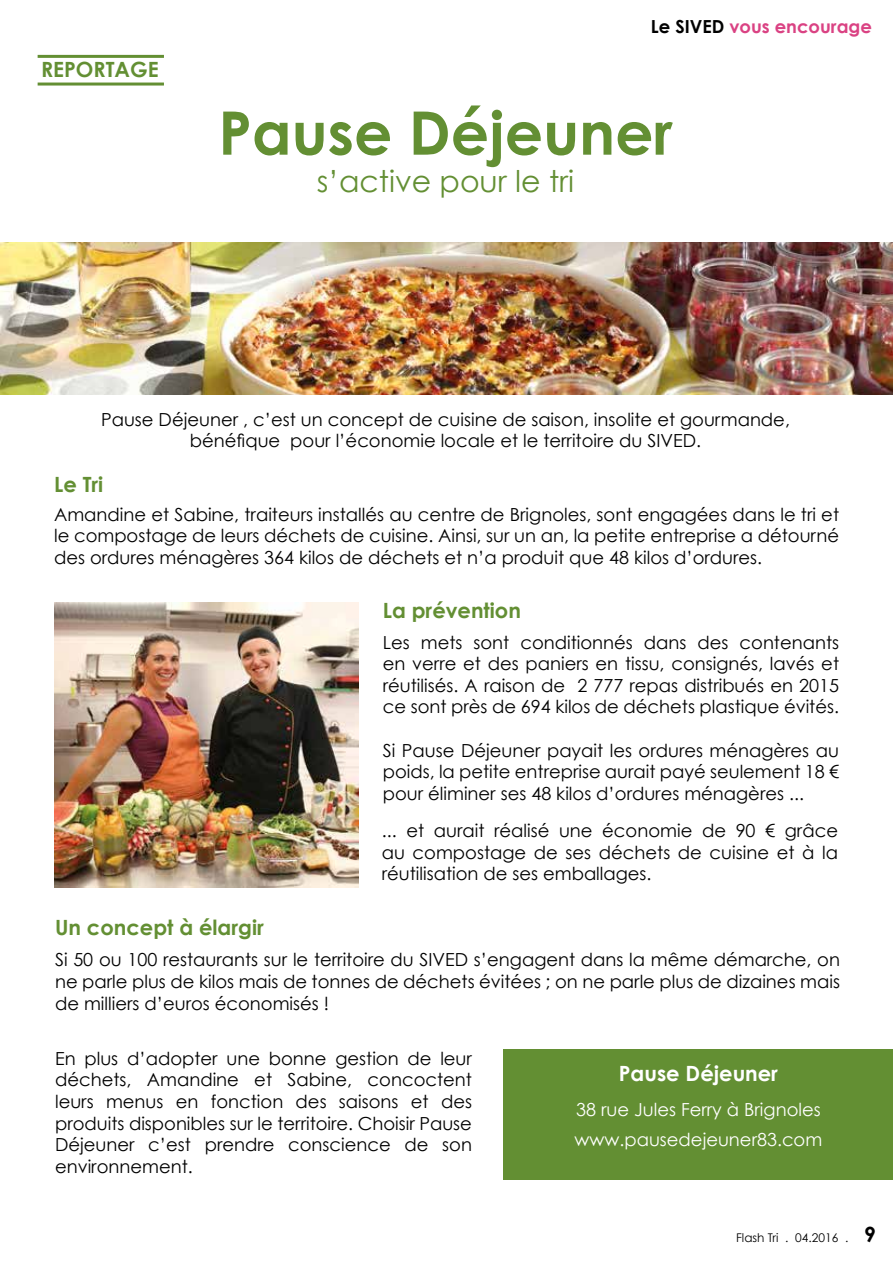
<style>
.page{position:relative;width:893px;height:1263px;background:#fff}
.page>*{position:absolute;margin:0;border:0;box-sizing:border-box;transform-origin:0 0}
.t1{font:700 60px "Century Gothic";color:#638f33}
.t2{font:30px "Century Gothic";color:#638f33}
.t3{font:700 21px "Century Gothic";color:#638f33}
.t4{font:700 21px "Century Gothic";color:#fff}
.t5{font:18px/21.6px "Century Gothic";color:#000;text-align:justify}
.t6{font:18px/30.2px "Century Gothic";color:#fff}
.t7{font:700 18px "Century Gothic";color:#da4283}
.t8{font:12px "Century Gothic";color:#000}
.s1{color:#000}
.s2{font-weight:700;font-size:21px}
</style>
<div class="page">
<hr style="left:38px;top:55px;width:126px;height:3px;background:#638f33">
<hr style="left:38px;top:83px;width:126px;height:3px;background:#638f33">
<img style="left:0;top:242px;width:893px;height:153px">
<img style="left:54px;top:603px;width:305px;height:285px">
<div style="left:504px;top:1049px;width:389px;height:130px;background:#638f33"></div>
<p class="t3" style="left:41px;top:56px;width:119px">REPORTAGE</p>
<p class="t7" style="left:651px;top:15px;width:223px"><span class="s1">Le SIVED</span> vous encourage</p>
<h1 class="t1" style="left:218px;top:95px;width:456px">Pause Déjeuner</h1>
<h2 class="t2" style="left:317px;top:162px;width:259px">s’active pour le tri</h2>
<p class="t5" style="left:101px;top:408px;width:690px;text-align:center">Pause Déjeuner , c’est un concept de cuisine de saison, insolite et gourmande, bénéfique pour l’économie locale et le territoire du SIVED.</p>
<p class="t3" style="left:54px;top:471px;width:51px">Le Tri</p>
<p class="t5" style="left:54px;top:503px;width:786px">Amandine et Sabine, traiteurs installés au centre de Brignoles, sont engagées dans le tri et le compostage de leurs déchets de cuisine. Ainsi, sur un an, la petite entreprise a détourné des ordures ménagères 364 kilos de déchets et n’a produit que 48 kilos d’ordures.</p>
<p class="t3" style="left:383px;top:598px;width:140px">La prévention</p>
<p class="t5" style="left:383px;top:631px;width:458px">Les mets sont conditionnés dans des contenants en verre et des paniers en tissu, consignés, lavés et réutilisés. A raison de 2 777 repas distribués en 2015 ce sont près de 694 kilos de déchets plastique évités.</p>
<p class="t5" style="left:383px;top:739px;width:458px">Si Pause Déjeuner payait les ordures ménagères au poids, la petite entreprise aurait payé seulement 18 € pour éliminer ses 48 kilos d’ordures ménagères ...</p>
<p class="t3" style="left:55px;top:914px;width:210px">Un concept à élargir</p>
<p class="t5" style="left:382px;top:819px;width:458px">... et aurait réalisé une économie de 90 € grâce au compostage de ses déchets de cuisine et à la réutilisation de ses emballages.</p>
<p class="t5" style="left:55px;top:949px;width:786px">Si 50 ou 100 restaurants sur le territoire du SIVED s’engagent dans la même démarche, on ne parle plus de kilos mais de tonnes de déchets évitées ; on ne parle plus de dizaines mais de milliers d’euros économisés !</p>
<p class="t5" style="left:55px;top:1047px;width:418px">En plus d’adopter une bonne gestion de leur déchets, Amandine et Sabine, concoctent leurs menus en fonction des saisons et des produits disponibles sur le territoire. Choisir Pause Déjeuner c’est prendre conscience de son environnement.</p>
<p class="t4" style="left:619px;top:1060px;width:161px">Pause Déjeuner</p>
<p class="t6" style="left:575px;top:1094px;width:249px">38 rue Jules Ferry à Brignoles www.pausedejeuner83.com</p>
<p class="t8" style="left:736px;top:1230px;width:141px">Flash Tri . 04.2016 . <span class="s2">9</span></p>
</div>
